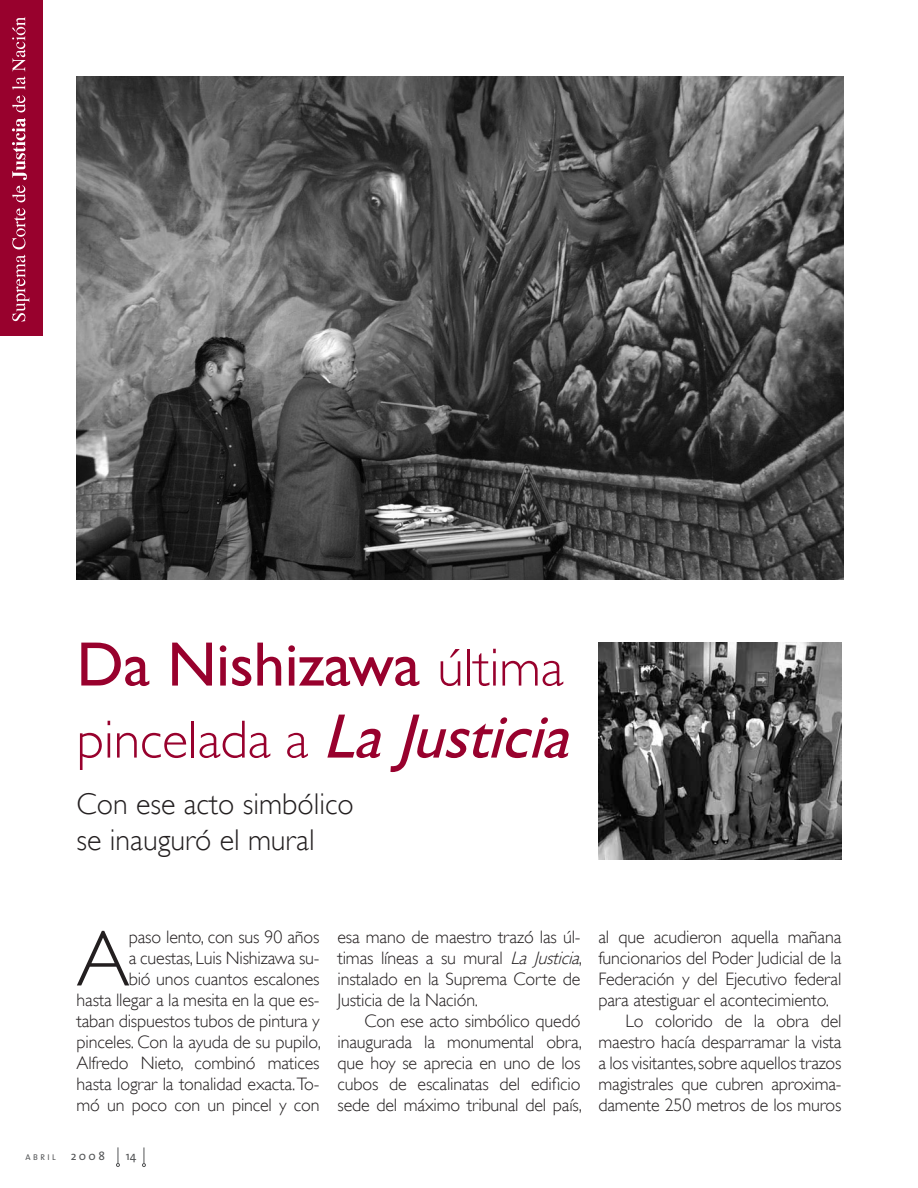
<style>
.page{position:relative;width:918px;height:1188px;background:#fff}
.page>*{position:absolute;margin:0;border:0;box-sizing:border-box;transform-origin:0 0}
.t1{font:300 79.5px "Gill Sans";color:#231f20}
.t2{font:63px "Gill Sans";letter-spacing:-.005em;color:#98012d}
.t3{font:300 54px "Gill Sans";letter-spacing:-.005em;color:#98012d}
.t4{font:300 30px/36px "Gill Sans";color:#231f20}
.t5{font:300 18px/21px "Gill Sans";letter-spacing:-.01em;color:#231f20;text-align:right}
.t6{font:12px "The Sans";color:#545557}
.t7{font:8.4px "The Sans";letter-spacing:.295em;color:#545557}
.s1{font-weight:300;font-size:54px}
.s2{font-weight:400;font-style:italic;font-size:63px}
.s3{font-style:italic}
.s4{font-size:12px}
</style>
<div class="page">
<svg style="left:116px;top:1147px;width:4px;height:20px"></svg>
<svg style="left:142px;top:1147px;width:4px;height:20px"></svg>
<div style="left:0;top:0;width:43px;height:336px;background:#98012d"></div>
<svg style="left:12px;top:255px;width:17px;height:67px"></svg>
<svg style="left:12px;top:208px;width:13px;height:41px"></svg>
<svg style="left:12px;top:118px;width:15px;height:84px"></svg>
<svg style="left:12px;top:17px;width:13px;height:95px"></svg>
<img style="left:77px;top:77px;width:766px;height:503px">
<img style="left:598px;top:643px;width:243px;height:217px">
<h2 class="t2" style="left:77px;top:628px;width:489px">Da Nishizawa <span class="s1">última</span></h2>
<h3 class="t3" style="left:77px;top:708px;width:512px">pincelada a <span class="s2">LaJusticia</span></h3>
<h3 class="t4" style="left:77px;top:786px;width:279px">Con ese acto simbólico se inauguró el mural</h3>
<h1 class="t1" style="left:77px;top:913px;width:55px">A</h1>
<p class="t5" style="left:77px;top:927px;width:246px">paso lento, con sus 90 años<br>a cuestas, Luis Nishizawa su-<br>bió unos cuantos escalones<br>hasta llegar a la mesita en la que es&shy;taban dispuestos tubos de pintura y pinceles. Con la ayuda de su pupilo,<br>Alfredo Nieto, combinó matices hasta lograr la tonalidad exacta. To&shy;mó un poco con un pincel y con</p>
<p class="t5" style="left:338px;top:927px;width:248px;text-align:left">esa mano de maestro trazó las úl&shy;timas líneas a su mural <span class="s3">La Justicia</span>, instalado en la Suprema Corte de<br>Justicia de la Nación.</p>
<p class="t5" style="left:338px;top:1011px;width:246px;text-align:justify;text-indent:27px">Con ese acto simbólico quedó inaugurada la monumental obra, que hoy se aprecia en uno de los cubos de escalinatas del edificio sede del máximo tribunal del país,</p>
<p class="t7" style="left:26px;top:1150px;width:81px">abril <span class="s4">2008</span></p>
<p class="t6" style="left:126px;top:1146px;width:12px">14</p>
<p class="t5" style="left:598px;top:927px;width:244px">al que acudieron aquella mañana</p>
<p class="t5" style="left:598px;top:948px;width:244px">funcionarios del Poder Judicial de la</p>
<p class="t5" style="left:598px;top:969px;width:244px">Federación y del Ejecutivo federal</p>
<p class="t5" style="left:598px;top:990px;width:232px">para atestiguar el acontecimiento.</p>
<p class="t5" style="left:625px;top:1011px;width:218px">Lo colorido de la obra del</p>
<p class="t5" style="left:598px;top:1032px;width:245px">maestro hacía desparramar la vista</p>
<p class="t5" style="left:598px;top:1053px;width:244px">a los visitantes, sobre aquellos trazos</p>
<p class="t5" style="left:598px;top:1074px;width:244px">magistrales que cubren aproxima-</p>
<p class="t5" style="left:598px;top:1095px;width:244px">damente 250 metros de los muros</p>
</div>
